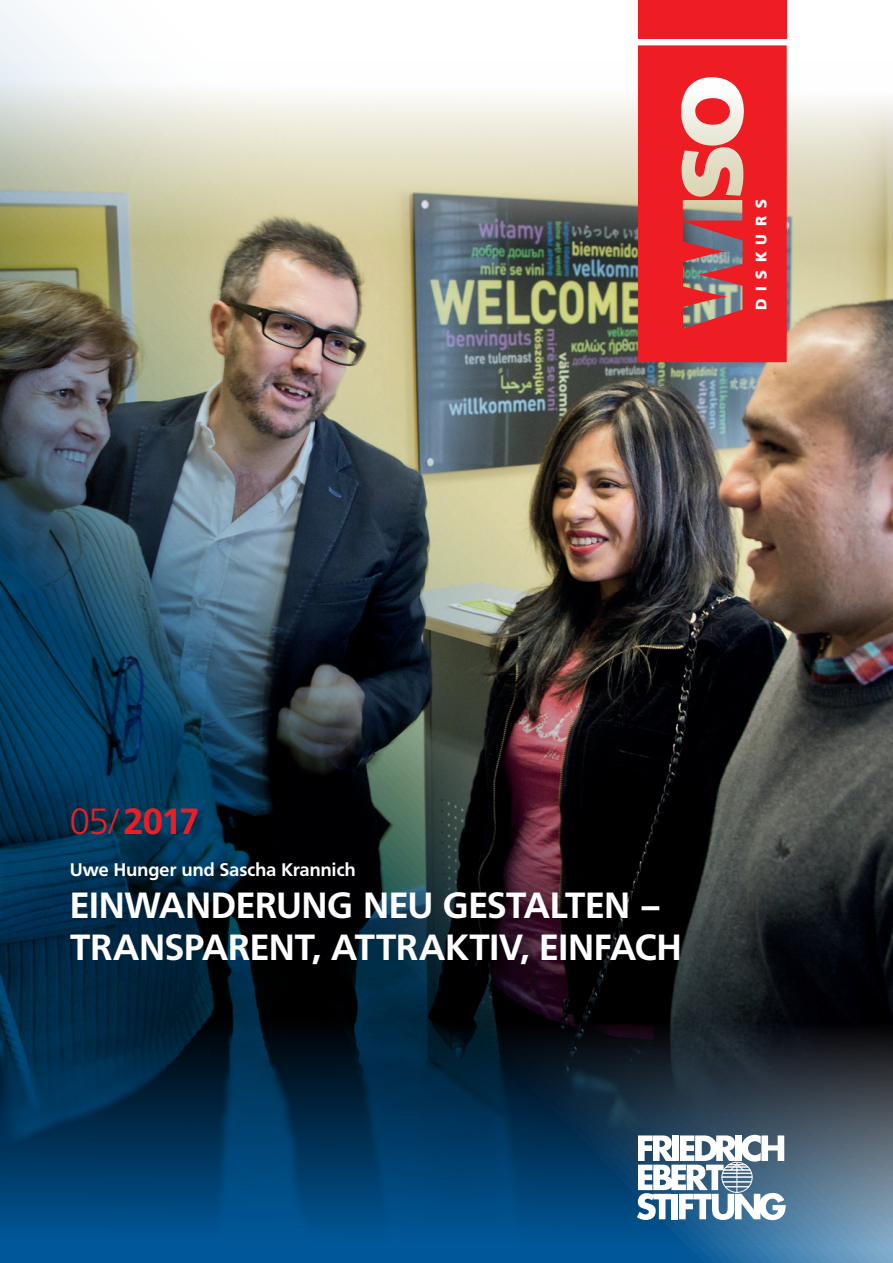
<style>
.page{position:relative;width:893px;height:1263px;background:#fff}
.page>*{position:absolute;margin:0;border:0;box-sizing:border-box;transform-origin:0 0}
.t1{font:700 36px "Frutiger BQ";letter-spacing:.005em;color:#fff}
.t2{font:700 36px "Frutiger BQ";color:#ee1d23}
.t3{font:700 18px "Frutiger BQ";letter-spacing:.01em;color:#fff}
.t4{font:900 15px "Frutiger BQ";letter-spacing:.51em;color:#fff}
.s1{font-weight:300}
</style>
<div class="page">
<img style="left:0;top:0;width:893px;height:1263px">
<svg style="left:637px;top:1135px;width:149px;height:85px"></svg>
<div style="left:638px;top:0;width:149px;height:38px;background:#ee1d23"></div>
<svg style="left:638px;top:45px;width:149px;height:317px;background:#e13f42"></svg>
<p class="t4" style="left:752px;top:310px;width:112px;rotate:-90deg">DISKURS</p>
<p class="t2" style="left:70px;top:800px;width:131px"><span class="s1">05/</span>2017</p>
<p class="t3" style="left:70px;top:859px;width:287px">Uwe Hunger und Sascha Krannich</p>
<p class="t1" style="left:70px;top:884px;width:592px">EINWANDERUNG NEU GESTALTEN –</p>
<p class="t1" style="left:70px;top:926px;width:613px">TRANSPARENT, ATTRAKTIV, EINFACH</p>
</div>
